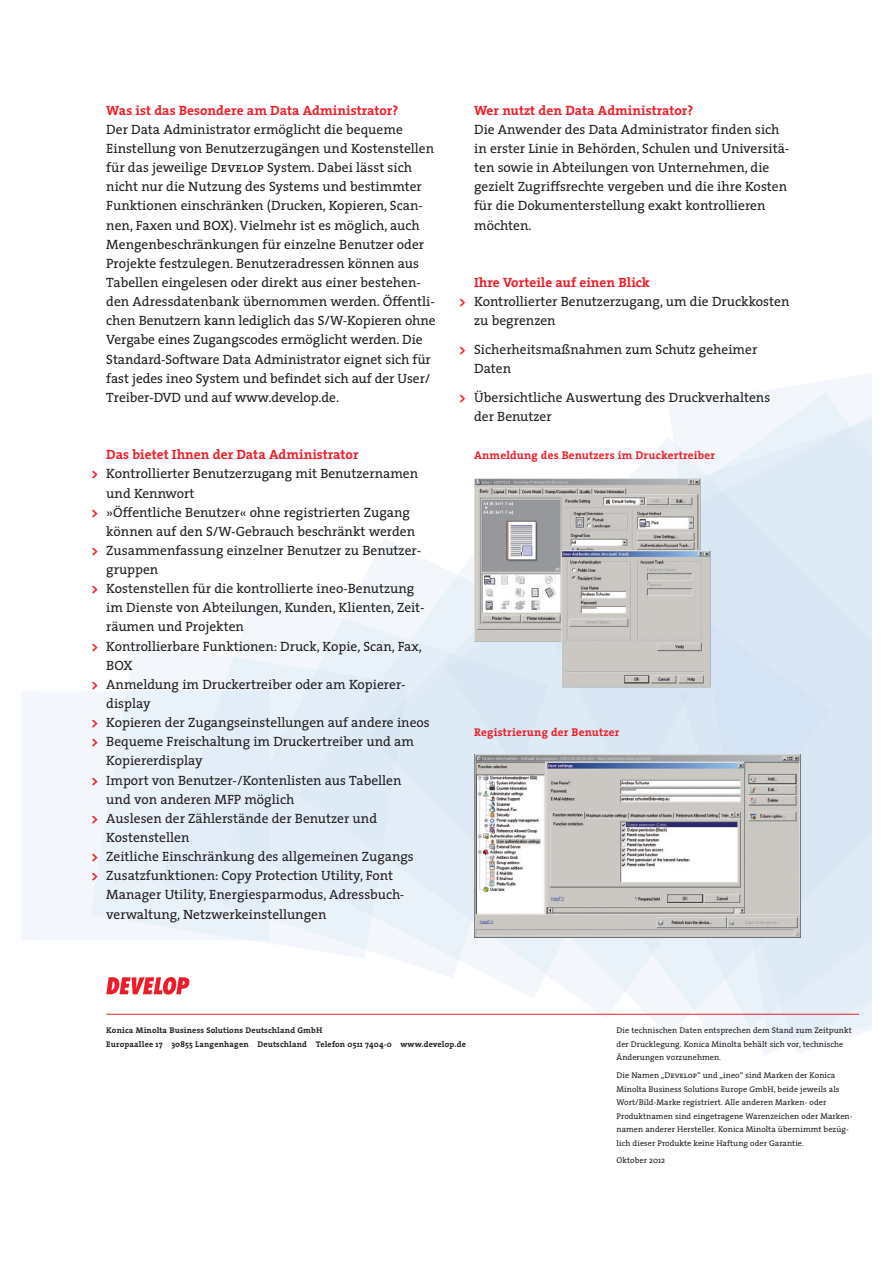
<style>
.page{position:relative;width:893px;height:1263px;background:#fff}
.page>*{position:absolute;margin:0;border:0;box-sizing:border-box;transform-origin:0 0}
.t1{font:13.5px/19.2px "The Serif";color:#231f20}
.t2{font:700 13.5px "The Serif";color:#ee1c28}
.t3{font:700 11.25px "The Serif";letter-spacing:.02em;color:#ee1c28}
.t4{font:8.25px/13.5px "The Serif";letter-spacing:.005em;color:#231f20}
.t5{font:700 8.25px/13.5px "The Serif";letter-spacing:.02em;color:#231f20}
.s1{font-family:"The Serif Caps"}
.s2{font-weight:700;color:#ee1c28}
</style>
<div class="page">
<svg style="left:752px;top:374px;width:120px;height:19px;fill:#f3f7fb"></svg>
<svg style="left:669px;top:393px;width:203px;height:649px;fill:#f3f7fb"></svg>
<svg style="left:668px;top:438px;width:204px;height:597px;fill:#deeaf6"></svg>
<svg style="left:668px;top:487px;width:162px;height:531px;fill:#d9e7f5"></svg>
<svg style="left:370px;top:538px;width:75px;height:52px;fill:#f3f7fb"></svg>
<svg style="left:445px;top:554px;width:82px;height:440px"></svg>
<svg style="left:527px;top:687px;width:91px;height:311px;fill:#deeaf6"></svg>
<svg style="left:618px;top:687px;width:71px;height:311px"></svg>
<svg style="left:239px;top:590px;width:59px;height:51px;fill:#f3f7fb"></svg>
<svg style="left:298px;top:590px;width:72px;height:51px;fill:#f3f7fb"></svg>
<svg style="left:370px;top:590px;width:75px;height:385px;fill:#e3edf8"></svg>
<svg style="left:445px;top:590px;width:103px;height:388px"></svg>
<svg style="left:126px;top:642px;width:34px;height:49px;fill:#f3f7fb"></svg>
<svg style="left:160px;top:646px;width:69px;height:45px;fill:#f3f7fb"></svg>
<svg style="left:229px;top:641px;width:69px;height:307px;fill:#eaf2f9"></svg>
<svg style="left:298px;top:641px;width:110px;height:317px"></svg>
<div style="left:21px;top:691px;width:248px;height:249px;background:#f3f7fb"></div>
<div style="left:160px;top:691px;width:109px;height:228px;background:#e3edf8"></div>
<img style="left:474px;top:754px;width:326px;height:183px">
<img style="left:474px;top:478px;width:236px;height:209px">
<svg style="left:106px;top:977px;width:83px;height:18px"></svg>
<hr style="left:106px;top:1014px;width:753px;height:1px;background:#ee1c28">
<p class="t2" style="left:106px;top:105px;width:293px">Was ist das Besondere am Data Administrator?</p>
<p class="t1" style="left:106px;top:121px;width:331px">Der Data Administrator ermöglicht die bequeme Einstellung von Benutzerzugängen und Kostenstellen für das jeweilige <span class="s1">Develop</span> System. Dabei lässt sich nicht nur die Nutzung des Systems und bestimmter Funktionen einschränken (Drucken, Kopieren, Scan - nen, Faxen und BOX). Vielmehr ist es möglich, auch Mengenbeschränkungen für einzelne Benut zer oder Projekte festzulegen. Benutzer adressen können aus Tabellen eingelesen oder direkt aus einer bestehen&shy;den Adressdatenbank übernommen werden. Öffent li - chen Benutzern kann lediglich das S/W-Kopieren ohne Vergabe eines Zugangscodes ermög licht werden. Die Standard-Software Data Admin istrator eignet sich für fast jedes ineo System und befindet sich auf der User/ Treiber-DVD und auf www.develop.de.</p>
<p class="t2" style="left:106px;top:449px;width:254px">Das bietet Ihnen der Data Administrator</p>
<p class="t1" style="left:91px;top:466px;width:328px"><span class="s2">&gt;</span> Kontrollierter Benutzerzugang mit Benutzernamen</p>
<p class="t1" style="left:106px;top:485px;width:90px">und Kennwort</p>
<p class="t1" style="left:91px;top:504px;width:320px"><span class="s2">&gt;</span> »Öffentliche Benutzer« ohne registrierten Zugang</p>
<p class="t1" style="left:106px;top:523px;width:310px">können auf den S/W-Gebrauch beschränkt werden</p>
<p class="t1" style="left:91px;top:542px;width:331px"><span class="s2">&gt;</span> Zusammenfassung einzelner Benutzer zu Benutzer -</p>
<p class="t1" style="left:106px;top:561px;width:54px">gruppen</p>
<p class="t1" style="left:91px;top:580px;width:324px"><span class="s2">&gt;</span> Kostenstellen für die kontrollierte ineo-Benutzung</p>
<p class="t1" style="left:106px;top:599px;width:320px">im Dienste von Abteilungen, Kunden, Klienten, Zeit -</p>
<p class="t1" style="left:106px;top:619px;width:139px">räumen und Projekten</p>
<p class="t1" style="left:91px;top:638px;width:332px"><span class="s2">&gt;</span> Kontrollierbare Funktionen: Druck, Kopie, Scan, Fax,</p>
<p class="t1" style="left:106px;top:657px;width:28px">BOX</p>
<p class="t1" style="left:91px;top:676px;width:316px"><span class="s2">&gt;</span> Anmeldung im Druckertreiber oder am Kopierer -</p>
<p class="t1" style="left:106px;top:695px;width:46px">display</p>
<p class="t1" style="left:91px;top:714px;width:340px"><span class="s2">&gt;</span> Kopieren der Zugangseinstellungen auf andere ineos</p>
<p class="t1" style="left:91px;top:733px;width:324px"><span class="s2">&gt;</span> Bequeme Freischaltung im Druckertreiber und am</p>
<p class="t1" style="left:106px;top:753px;width:98px">Kopiererdisplay</p>
<p class="t1" style="left:91px;top:772px;width:312px"><span class="s2">&gt;</span> Import von Benutzer-/Kontenlisten aus Tabellen</p>
<p class="t1" style="left:106px;top:791px;width:190px">und von anderen MFP möglich</p>
<p class="t1" style="left:91px;top:810px;width:287px"><span class="s2">&gt;</span> Auslesen der Zählerstände der Benutzer und</p>
<p class="t1" style="left:106px;top:829px;width:85px">Kostenstellen</p>
<p class="t1" style="left:91px;top:848px;width:324px"><span class="s2">&gt;</span> Zeitliche Einschränkung des allgemeinen Zugangs</p>
<p class="t1" style="left:91px;top:867px;width:303px"><span class="s2">&gt;</span> Zusatzfunktionen: Copy Protection Utility, Font</p>
<p class="t1" style="left:106px;top:886px;width:300px">Manager Utility, Energiesparmodus, Adressbuch -</p>
<p class="t1" style="left:106px;top:906px;width:222px">verwaltung, Netzwerkeinstellungen</p>
<p class="t2" style="left:474px;top:105px;width:221px">Wer nutzt den Data Administrator?</p>
<p class="t1" style="left:474px;top:121px;width:317px">Die Anwender des Data Administrator finden sich in erster Linie in Behörden, Schulen und Universi tä - ten sowie in Abteilungen von Unternehmen, die gezielt Zugriffsrechte vergeben und die ihre Kosten für die Dokumenterstellung exakt kontrollieren möchten.</p>
<p class="t2" style="left:474px;top:277px;width:177px">Ihre Vorteile auf einen Blick</p>
<p class="t1" style="left:459px;top:293px;width:332px"><span class="s2">&gt;</span> Kontrollierter Benutzerzugang, um die Druckkosten</p>
<p class="t1" style="left:474px;top:312px;width:83px">zu begrenzen</p>
<p class="t1" style="left:474px;top:341px;width:285px;text-indent:-15px"><span class="s2">&gt;</span> Sicherheitsmaßnahmen zum Schutz geheimer<br>Daten</p>
<p class="t1" style="left:474px;top:389px;width:298px;text-indent:-15px"><span class="s2">&gt;</span> Übersichtliche Auswertung des Druckverhaltens der Benutzer</p>
<p class="t3" style="left:474px;top:451px;width:242px">Anmeldung des Benutzers im Druckertreiber</p>
<p class="t3" style="left:474px;top:727px;width:147px">Registrierung der Benutzer</p>
<p class="t5" style="left:106px;top:1024px;width:361px">Konica Minolta Business Solutions Deutschland GmbH<br>Europaallee 17 30855 Langenhagen Deutschland Telefon 0511 7404-0 www.develop.de</p>
<p class="t4" style="left:617px;top:1025px;width:237px">Die technischen Daten entsprechen dem Stand zum Zeitpunkt der Drucklegung. Konica Minolta behält sich vor, technische<br>Änderungen vorzunehmen.</p>
<p class="t4" style="left:617px;top:1069px;width:237px">Die Namen „<span class="s1">Develop</span>“ und „ineo“ sind Marken der Konica Minolta Business Solutions Europe GmbH, beide jeweils als Wort/Bild-Marke registriert. Alle anderen Marken- oder Produktnamen sind eingetragene Warenzeichen oder Marken - namen anderer Hersteller. Konica Minolta übernimmt bezüg - lich dieser Produkte keine Haftung oder Garantie.</p>
<p class="t4" style="left:617px;top:1155px;width:50px">Oktober 2012</p>
</div>
